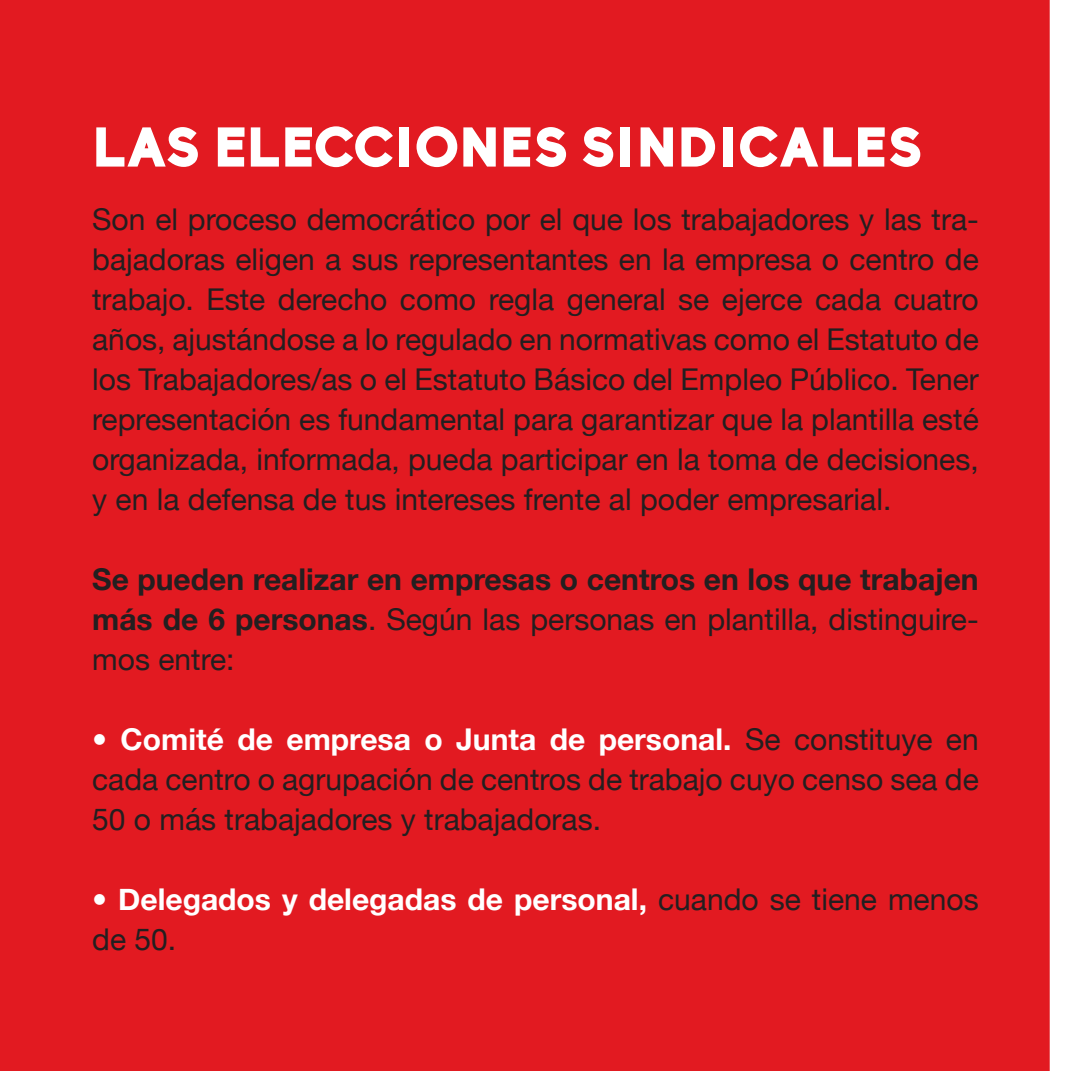
<style>
.page{position:relative;width:1071px;height:1071px;background:#fff}
.page>*{position:absolute;margin:0;border:0;box-sizing:border-box;transform-origin:0 0}
.t1{font:900 55px "Biko";color:#fff}
.t2{font:30px/40px "Helvetica Neue";color:#231f20;text-align:justify}
.t3{font:700 30px/40px "Helvetica Neue";color:#231f20;text-align:justify}
.t4{font:700 30px/40px "Helvetica Neue";color:#fff}
.s1{font-weight:400}
.s2{color:#fff}
.s3{font-weight:700;color:#fff}
.s4{font-weight:400;color:#231f20}
</style>
<div class="page">
<div style="left:1px;top:1px;width:1047px;height:1068px;background:#e21a21"></div>
<h1 class="t1" style="left:92px;top:113px;width:831px">LAS ELECCIONES SINDICALES</h1>
<p class="t2" style="left:92px;top:197px;width:887px">Son el proceso democrático por el que los trabajadores y las tra&shy;bajadoras eligen a sus representantes en la empresa o centro de trabajo. Este derecho como regla general se ejerce cada cuatro años, ajustándose a lo regulado en normativas como el Estatuto de los Trabajadores/as o el Estatuto Básico del Empleo Público. Tener representación es fundamental para garantizar que la plantilla esté organizada, informada, pueda participar en la toma de decisiones, y en la defensa de tus intereses frente al poder empresarial.</p>
<p class="t3" style="left:92px;top:557px;width:887px">Se pueden realizar en empresas o centros en los que trabajen más de 6 personas<span class="s1">. Según las personas en plantilla, distinguire&shy;mos entre:</span></p>
<p class="t2" style="left:92px;top:716px;width:887px"><span class="s2">•</span> <span class="s3">Comité de empresa o Junta de personal.</span> Se constituye en cada centro o agrupación de centros de trabajo cuyo censo sea de 50 o más trabajadores y trabajadoras.</p>
<p class="t4" style="left:92px;top:877px;width:887px"><span class="s1">•</span> Delegados y delegadas de personal, <span class="s4">cuando se tiene menos de 50.</span></p>
</div>
